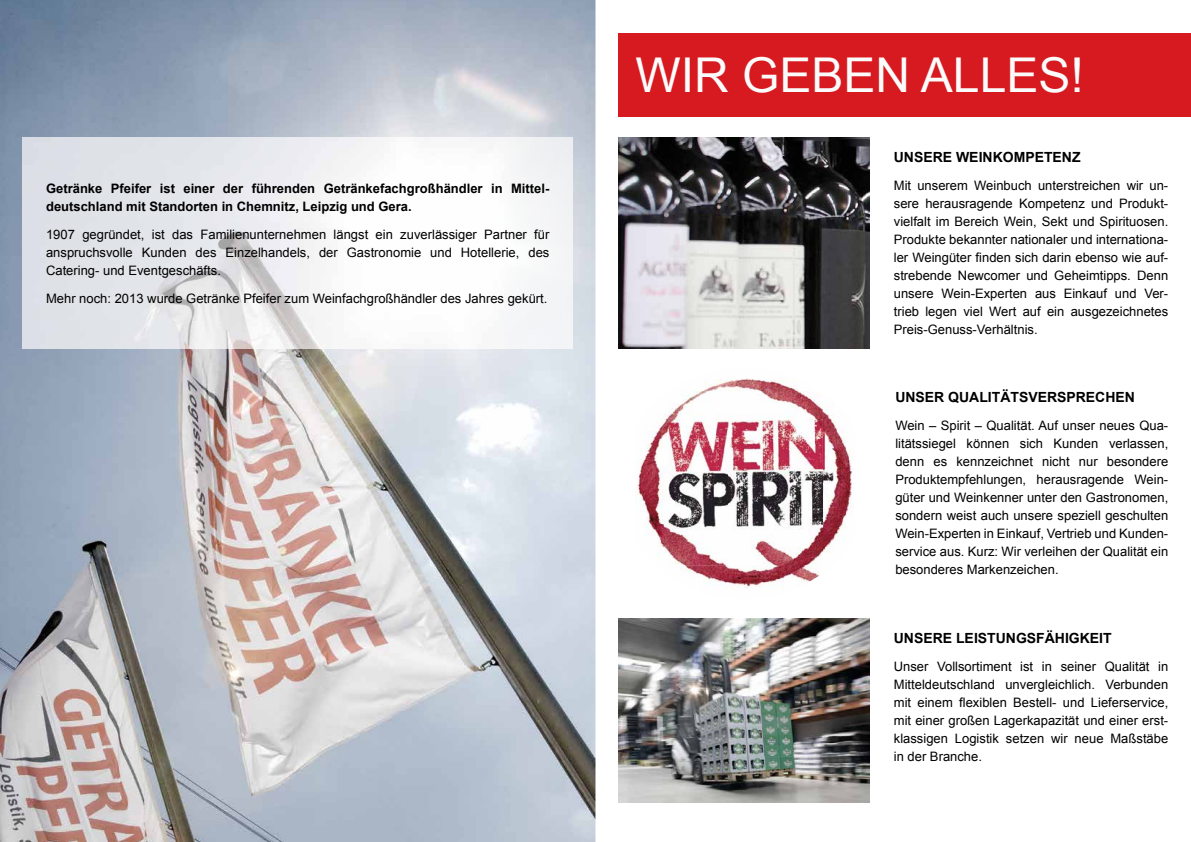
<style>
.page{position:relative;width:1191px;height:842px;background:#fff}
.page>*{position:absolute;margin:0;border:0;box-sizing:border-box;transform-origin:0 0}
.t1{font:48px "Arial";color:#fbfbfb}
.t2{font:700 14px "Arial";color:#000}
.t3{font:13px/18px "Arial";color:#000;text-align:justify}
.t4{font:700 13px/18px "Arial";color:#000}
</style>
<div class="page">
<img style="left:0;top:0;width:595px;height:842px">
<img style="left:23px;top:137px;width:550px;height:211px">
<div style="left:618px;top:33px;width:573px;height:83px;background:#d71920"></div>
<img style="left:618px;top:137px;width:251px;height:211px">
<img style="left:636px;top:378px;width:186px;height:187px">
<img style="left:822px;top:408px;width:30px;height:145px">
<img style="left:681px;top:565px;width:68px;height:23px">
<img style="left:618px;top:618px;width:251px;height:184px">
<p class="t4" style="left:46px;top:179px;width:505px">Getränke Pfeifer ist einer der führenden Getränkefachgroßhändler in Mittel&shy;deutschland mit Standorten in Chemnitz, Leipzig und Gera.</p>
<p class="t3" style="left:46px;top:225px;width:505px">1907 gegründet, ist das Familienunternehmen längst ein zuverlässiger Partner für anspruchsvolle Kunden des Einzelhandels, der Gastronomie und Hotellerie, des Catering- und Eventgeschäfts.</p>
<p class="t3" style="left:46px;top:289px;width:503px">Mehr noch: 2013 wurde Getränke Pfeifer zum Weinfachgroßhändler des Jahres gekürt.</p>
<h1 class="t1" style="left:635px;top:44px;width:450px">WIR GEBEN ALLES!</h1>
<p class="t2" style="left:894px;top:148px;width:188px">UNSERE WEINKOMPETENZ</p>
<p class="t3" style="left:894px;top:176px;width:276px">Mit unserem Weinbuch unterstreichen wir un&shy;sere herausragende Kompetenz und Produkt&shy;vielfalt im Bereich Wein, Sekt und Spirituosen.<br>Produkte bekannter nationaler und internationa&shy;ler Weingüter finden sich darin ebenso wie auf&shy;strebende Newcomer und Geheimtipps. Denn unsere Wein-Experten aus Einkauf und Ver&shy;trieb legen viel Wert auf ein ausgezeichnetes Preis-Genuss-Verhältnis.</p>
<p class="t2" style="left:895px;top:388px;width:241px">UNSER QUALITÄTSVERSPRECHEN</p>
<p class="t3" style="left:895px;top:417px;width:274px">Wein – Spirit – Qualität. Auf unser neues Qua&shy;litätssiegel können sich Kunden verlassen, denn es kennzeichnet nicht nur besondere Produktempfehlungen, herausragende Wein&shy;güter und Weinkenner unter den Gastronomen, sondern weist auch unsere speziell geschulten Wein-Experten in Einkauf, Vertrieb und Kunden&shy;service aus. Kurz: Wir verleihen der Qualität ein besonderes Markenzeichen.</p>
<p class="t2" style="left:894px;top:629px;width:219px">UNSERE LEISTUNGSFÄHIGKEIT</p>
<p class="t3" style="left:894px;top:657px;width:276px">Unser Vollsortiment ist in seiner Qualität in Mitteldeutschland unvergleichlich. Verbunden mit einem flexiblen Bestell- und Lieferservice, mit einer großen Lagerkapazität und einer erst&shy;klassigen Logistik setzen wir neue Maßstäbe in der Branche.</p>
</div>
